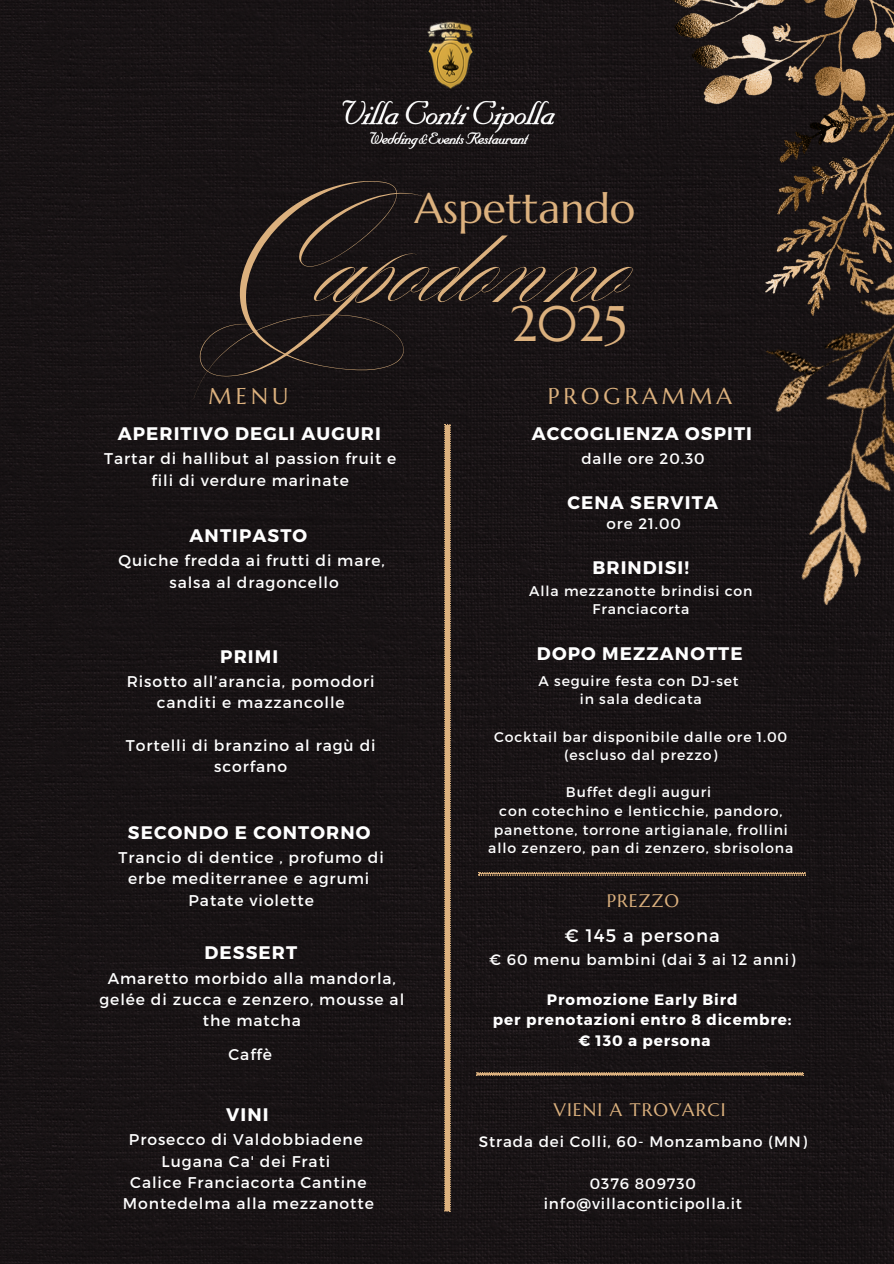
<style>
.page{position:relative;width:894px;height:1264px;background:#fff}
.page>*{position:absolute;margin:0;border:0;box-sizing:border-box;transform-origin:0 0}
.t1{font:104.7px "Blosta Script";color:#dcb17e}
.t2{font:49.8px "Marcellus";color:#dcb17e}
.t3{font:42.3px "Marcellus";color:#dcb17e}
.t4{font:22.8px "Marcellus";letter-spacing:.18em;color:#dcb17e}
.t5{font:700 18.15px "Montserrat";letter-spacing:.06em;color:#fff}
.t6{font:18.15px "Marcellus";letter-spacing:.06em;color:#dcb17e}
.t7{font:18.15px "Montserrat";letter-spacing:.06em;color:#fff}
.t8{font:15.6px/21.3px "Montserrat";letter-spacing:.06em;color:#fff;text-align:center}
.t9{font:15.15px "Montserrat";letter-spacing:.06em;color:#fff}
.t10{font:700 15.15px "Montserrat";letter-spacing:.06em;color:#fff}
.t11{font:14.1px/18.6px "Montserrat";letter-spacing:.06em;color:#fff;text-align:center}
</style>
<div class="page">
<div style="left:0;top:0;width:893px;height:1263px;background:#181314"></div>
<svg style="left:444px;top:424px;width:6px;height:787px;background:#cba375"></svg>
<svg style="left:478px;top:872px;width:327px;height:3px"></svg>
<img style="left:419px;top:20px;width:62px;height:70px">
<img style="left:335px;top:90px;width:230px;height:68px">
<svg style="left:476px;top:1072px;width:327px;height:3px"></svg>
<img style="left:668px;top:0;width:225px;height:142px">
<img style="left:764px;top:53px;width:129px;height:131px">
<img style="left:669px;top:184px;width:224px;height:426px">
<p class="t1" style="left:217px;top:205px;width:414px">Capodonno</p>
<p class="t5" style="left:118px;top:422px;width:265px">APERITIVO DEGLI AUGURI</p>
<p class="t8" style="left:104px;top:447px;width:294px">Tartar di hallibut al passion fruit e fili di verdure marinate</p>
<p class="t3" style="left:414px;top:181px;width:222px">Aspettando</p>
<p class="t2" style="left:510px;top:292px;width:118px">2025</p>
<p class="t4" style="left:208px;top:381px;width:81px">MENU</p>
<h6 class="t4" style="left:547px;top:381px;width:185px">PROGRAMMA</h6>
<h5 class="t5" style="left:531px;top:421px;width:221px">ACCOGLIENZA OSPITI</h5>
<p class="t9" style="left:581px;top:448px;width:125px">dalle ore 20.30</p>
<p class="t5" style="left:567px;top:491px;width:152px">CENA SERVITA</p>
<p class="t9" style="left:606px;top:513px;width:76px">ore 21.00</p>
<p class="t5" style="left:592px;top:556px;width:98px">BRINDISI!</p>
<p class="t11" style="left:529px;top:580px;width:224px">Alla mezzanotte brindisi con<br>Franciacorta</p>
<p class="t5" style="left:537px;top:641px;width:207px">DOPO MEZZANOTTE</p>
<h5 class="t11" style="left:538px;top:670px;width:201px">A seguire festa con DJ-set</h5>
<p class="t11" style="left:579px;top:689px;width:123px">in sala dedicata</p>
<p class="t11" style="left:494px;top:726px;width:294px">Cocktail bar disponibile dalle ore 1.00 (escluso dal prezzo)</p>
<h5 class="t11" style="left:566px;top:782px;width:147px">Buffet degli auguri</h5>
<p class="t11" style="left:493px;top:801px;width:295px">con cotechino e lenticchie, pandoro, panettone, torrone artigianale, frollini</p>
<p class="t11" style="left:488px;top:838px;width:306px">allo zenzero, pan di zenzero, sbrisolona</p>
<h3 class="t5" style="left:189px;top:523px;width:119px">ANTIPASTO</h3>
<p class="t8" style="left:118px;top:549px;width:268px">Quiche fredda ai frutti di mare,</p>
<h1 class="t8" style="left:169px;top:570px;width:171px">salsa al dragoncello</h1>
<h2 class="t5" style="left:220px;top:644px;width:59px">PRIMI</h2>
<h4 class="t8" style="left:127px;top:669px;width:249px">Risotto all’arancia, pomodori canditi e mazzancolle</h4>
<h4 class="t8" style="left:126px;top:734px;width:251px">Tortelli di branzino al ragù di scorfano</h4>
<h5 class="t5" style="left:128px;top:820px;width:244px">SECONDO E CONTORNO</h5>
<p class="t8" style="left:119px;top:846px;width:266px">Trancio di dentice , profumo di erbe mediterranee e agrumi</p>
<h5 class="t8" style="left:188px;top:888px;width:127px">Patate violette</h5>
<p class="t6" style="left:606px;top:889px;width:74px">PREZZO</p>
<h5 class="t7" style="left:564px;top:923px;width:157px">€ 145 a persona</h5>
<p class="t9" style="left:489px;top:949px;width:307px">€ 60 menu bambini (dai 3 ai 12 anni)</p>
<p class="t10" style="left:547px;top:989px;width:192px">Promozione Early Bird</p>
<h5 class="t10" style="left:493px;top:1010px;width:300px">per prenotazioni entro 8 dicembre:</h5>
<p class="t10" style="left:578px;top:1030px;width:133px">€ 130 a persona</p>
<p class="t5" style="left:204px;top:941px;width:94px">DESSERT</p>
<p class="t8" style="left:99px;top:966px;width:306px">Amaretto morbido alla mandorla, gelée di zucca e zenzero, mousse al the matcha</p>
<h5 class="t8" style="left:228px;top:1042px;width:45px">Caffè</h5>
<p class="t5" style="left:226px;top:1102px;width:44px">VINI</p>
<p class="t8" style="left:129px;top:1128px;width:235px">Prosecco di Valdobbiadene</p>
<p class="t8" style="left:161px;top:1149px;width:170px">Lugana Ca' dei Frati</p>
<p class="t8" style="left:123px;top:1170px;width:252px">Calice Franciacorta Cantine<br>Montedelma alla mezzanotte</p>
<p class="t6" style="left:554px;top:1098px;width:173px">VIENI A TROVARCI</p>
<h5 class="t9" style="left:478px;top:1131px;width:330px">Strada dei Colli, 60- Monzambano (MN)</h5>
<p class="t9" style="left:589px;top:1173px;width:108px">0376 809730</p>
<p class="t9" style="left:543px;top:1194px;width:200px">info@villaconticipolla.it</p>
</div>
